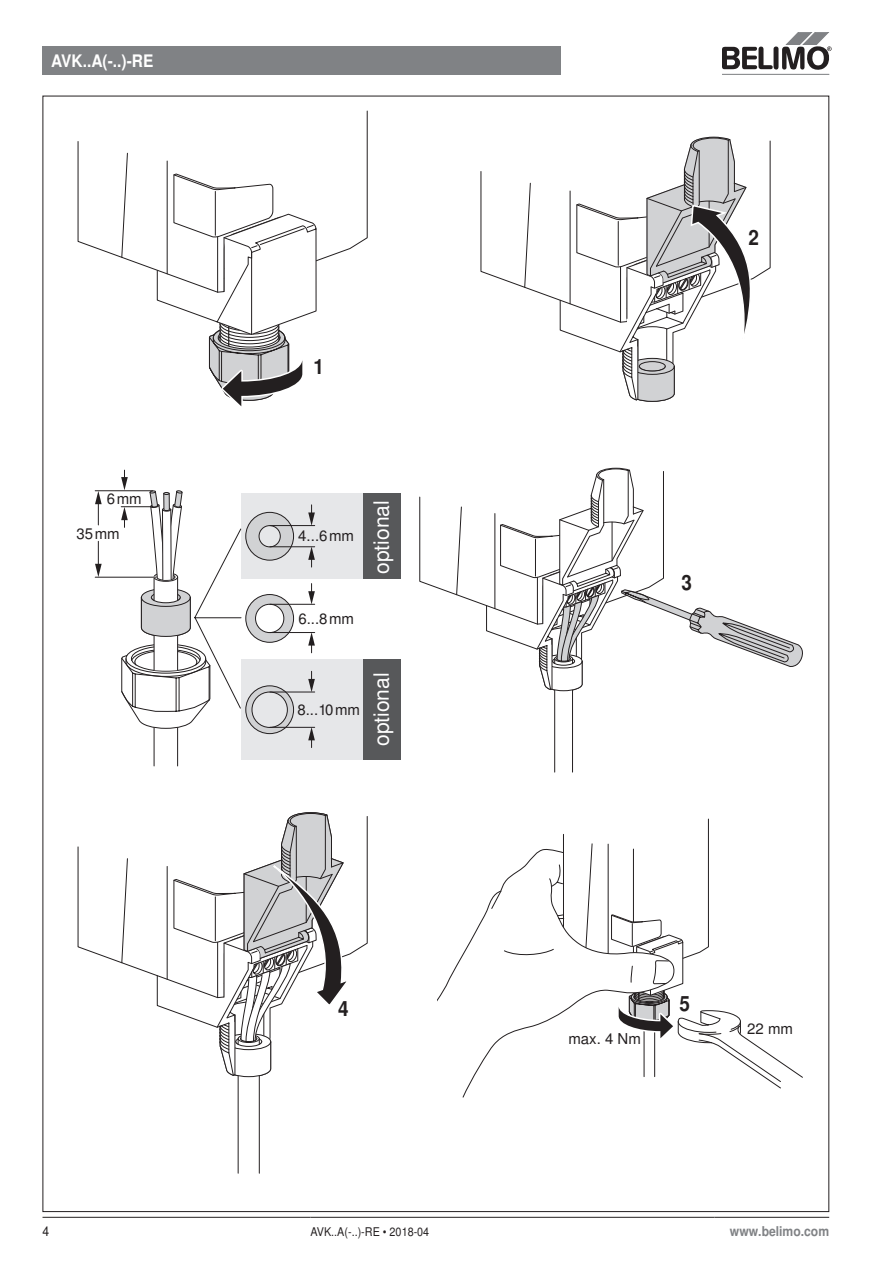
<style>
.page{position:relative;width:893px;height:1263px;background:#fff}
.page>*{position:absolute;margin:0;border:0;box-sizing:border-box;transform-origin:0 0}
.t1{font:21px "Nimbus Sans BEL";color:#fff}
.t2{font:700 21px "Nimbus Sans BEL";color:#231f20;scale:.9 1}
.t3{font:700 17.25px "Nimbus Sans BEL";color:#fff;scale:.9 1}
.t4{font:15px "Nimbus Sans BEL";color:#231f20}
.t5{font:700 13.5px "Nimbus Sans BEL";color:#808285;scale:.9 1}
.t6{font:13.5px "Nimbus Sans BEL";color:#231f20;scale:.9 1}
.t7{font:12px "Nimbus Sans BEL";color:#231f20;scale:.9 1}
</style>
<div class="page">
<hr style="left:723px;top:74px;width:106px;height:1px;background:#808285">
<svg style="left:723px;top:33px;width:109px;height:37px"></svg>
<hr style="left:43px;top:1217px;width:267px;height:1px;background:#231f20">
<hr style="left:310px;top:1217px;width:404px;height:1px;background:#231f20">
<hr style="left:714px;top:1217px;width:115px;height:1px;background:#231f20">
<div style="left:43px;top:47px;width:518px;height:28px;background:#808285"></div>
<svg style="left:78px;top:111px;width:290px;height:296px"></svg>
<svg style="left:480px;top:137px;width:291px;height:265px"></svg>
<svg style="left:419px;top:468px;width:384px;height:304px"></svg>
<svg style="left:78px;top:812px;width:290px;height:362px"></svg>
<svg style="left:438px;top:899px;width:53px;height:177px"></svg>
<svg style="left:491px;top:819px;width:312px;height:270px"></svg>
<div style="left:241px;top:493px;width:159px;height:85px;background:#e6e7e9"></div>
<div style="left:241px;top:659px;width:159px;height:101px;background:#e6e7e9"></div>
<hr style="left:95px;top:577px;width:61px;height:1px;background:#231f20">
<hr style="left:98px;top:495px;width:1px;height:30px;background:#231f20">
<hr style="left:95px;top:490px;width:58px;height:1px;background:#231f20">
<svg style="left:95px;top:564px;width:7px;height:13px"></svg>
<svg style="left:95px;top:491px;width:7px;height:13px"></svg>
<hr style="left:98px;top:541px;width:1px;height:31px;background:#231f20">
<div style="left:246px;top:512px;width:48px;height:48px;background:#d1d2d4;border-radius:50%"></div>
<div style="left:245px;top:512px;width:49px;height:49px;border:1px solid #231f20;border-radius:50%"></div>
<div style="left:259px;top:526px;width:21px;height:21px;background:#e6e7e9;border-radius:50%"></div>
<div style="left:259px;top:525px;width:22px;height:22px;border:1px solid #231f20;border-radius:50%"></div>
<hr style="left:270px;top:546px;width:45px;height:1px;background:#231f20">
<hr style="left:270px;top:525px;width:45px;height:1px;background:#231f20">
<svg style="left:308px;top:546px;width:7px;height:21px"></svg>
<svg style="left:308px;top:505px;width:7px;height:21px"></svg>
<svg style="left:246px;top:594px;width:48px;height:48px"></svg>
<div style="left:245px;top:594px;width:49px;height:49px;border:1px solid #231f20;border-radius:50%"></div>
<div style="left:256px;top:604px;width:28px;height:29px;background:#fff;border-radius:50%"></div>
<div style="left:255px;top:604px;width:29px;height:29px;border:1px solid #231f20;border-radius:50%"></div>
<hr style="left:270px;top:632px;width:45px;height:1px;background:#231f20">
<hr style="left:270px;top:604px;width:45px;height:1px;background:#231f20">
<svg style="left:308px;top:632px;width:7px;height:21px"></svg>
<svg style="left:308px;top:583px;width:7px;height:21px"></svg>
<svg style="left:246px;top:686px;width:48px;height:48px"></svg>
<div style="left:245px;top:685px;width:49px;height:49px;border:1px solid #231f20;border-radius:50%"></div>
<div style="left:252px;top:692px;width:35px;height:35px;background:#e6e7e9;border-radius:50%"></div>
<div style="left:252px;top:691px;width:36px;height:37px;border:1px solid #231f20;border-radius:50%"></div>
<hr style="left:270px;top:727px;width:45px;height:1px;background:#231f20">
<hr style="left:270px;top:692px;width:45px;height:1px;background:#231f20">
<svg style="left:308px;top:727px;width:7px;height:20px"></svg>
<svg style="left:308px;top:671px;width:7px;height:21px"></svg>
<svg style="left:121px;top:470px;width:121px;height:296px"></svg>
<div style="left:363px;top:493px;width:37px;height:85px;background:#57585a"></div>
<div style="left:363px;top:659px;width:37px;height:101px;background:#57585a"></div>
<p class="t3" style="left:51px;top:51px;width:115px">AVK..A(-..)-RE</p>
<p class="t2" style="left:314px;top:354px;width:13px">1</p>
<p class="t4" style="left:107px;top:489px;width:36px">6mm</p>
<p class="t4" style="left:77px;top:523px;width:45px">35mm</p>
<p class="t4" style="left:298px;top:526px;width:57px">4...6mm</p>
<p class="t4" style="left:298px;top:609px;width:57px">6...8mm</p>
<p class="t1" style="left:368px;top:574px;width:75px;rotate:-90deg">optional</p>
<p class="t4" style="left:297px;top:700px;width:64px">8...10mm</p>
<p class="t1" style="left:368px;top:746px;width:75px;rotate:-90deg">optional</p>
<p class="t2" style="left:748px;top:225px;width:13px">2</p>
<p class="t2" style="left:681px;top:570px;width:13px">3</p>
<p class="t2" style="left:338px;top:996px;width:13px">4</p>
<p class="t2" style="left:679px;top:991px;width:13px">5</p>
<p class="t4" style="left:568px;top:1029px;width:74px">max. 4 Nm</p>
<p class="t4" style="left:747px;top:1019px;width:47px">22 mm</p>
<p class="t6" style="left:43px;top:1223px;width:9px">4</p>
<p class="t7" style="left:310px;top:1224px;width:134px">AVK..A(-..)-RE • 2018-04</p>
<p class="t5" style="left:730px;top:1223px;width:112px">www.belimo.com</p>
</div>
